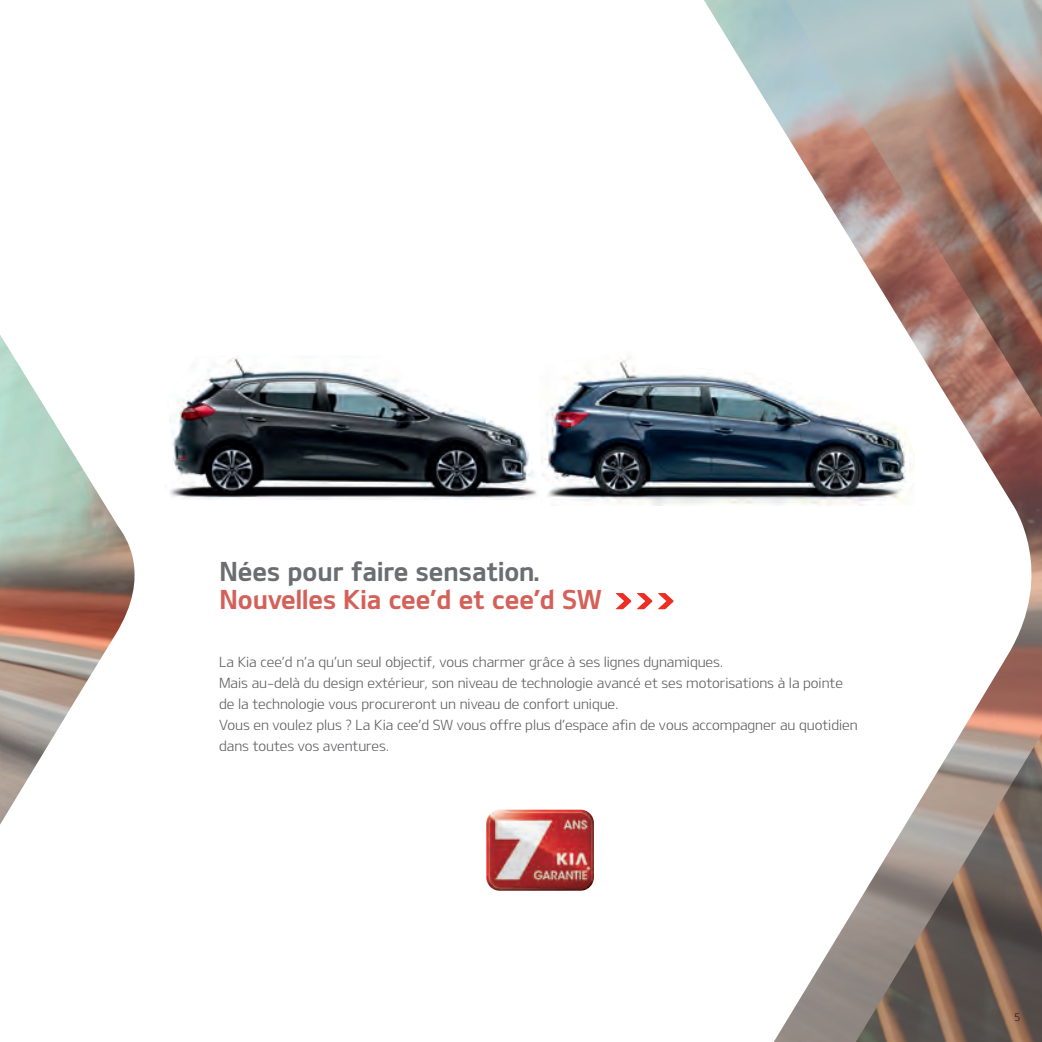
<style>
.page{position:relative;width:1042px;height:1042px;background:#fff}
.page>*{position:absolute;margin:0;border:0;box-sizing:border-box;transform-origin:0 0}
.t1{font:26.25px "Design KOTFB";color:#d46159}
.t2{font:26.25px "Design KOTFB";color:#6c6d70}
.t3{font:14px/21px "Design KOTFL";letter-spacing:-.005em;color:#5f5f62}
.t4{font:10.5px "Design KOTFL";color:#231f20}
</style>
<div class="page">
<img style="left:0;top:335px;width:135px;height:489px">
<img style="left:704px;top:0;width:81px;height:1042px">
<img style="left:785px;top:0;width:257px;height:1042px">
<svg style="left:616px;top:593px;width:57px;height:16px"></svg>
<img style="left:553px;top:350px;width:362px;height:156px">
<img style="left:169px;top:358px;width:384px;height:142px">
<img style="left:486px;top:809px;width:108px;height:82px">
<h1 class="t2" style="left:219px;top:554px;width:322px">Nées pour faire sensation.</h1>
<h1 class="t1" style="left:219px;top:583px;width:384px">Nouvelles Kia cee’d et cee’d SW</h1>
<p class="t3" style="left:219px;top:651px;width:640px">La Kia cee’d n’a qu’un seul objectif, vous charmer grâce à ses lignes dynamiques.<br>Mais au-delà du design extérieur, son niveau de technologie avancé et ses motorisations à la pointe de la technologie vous procureront un niveau de confort unique.<br>Vous en voulez plus ? La Kia cee’d SW vous offre plus d’espace afin de vous accompagner au quotidien dans toutes vos aventures.</p>
<p class="t4" style="left:1014px;top:1010px;width:8px">5</p>
</div>
